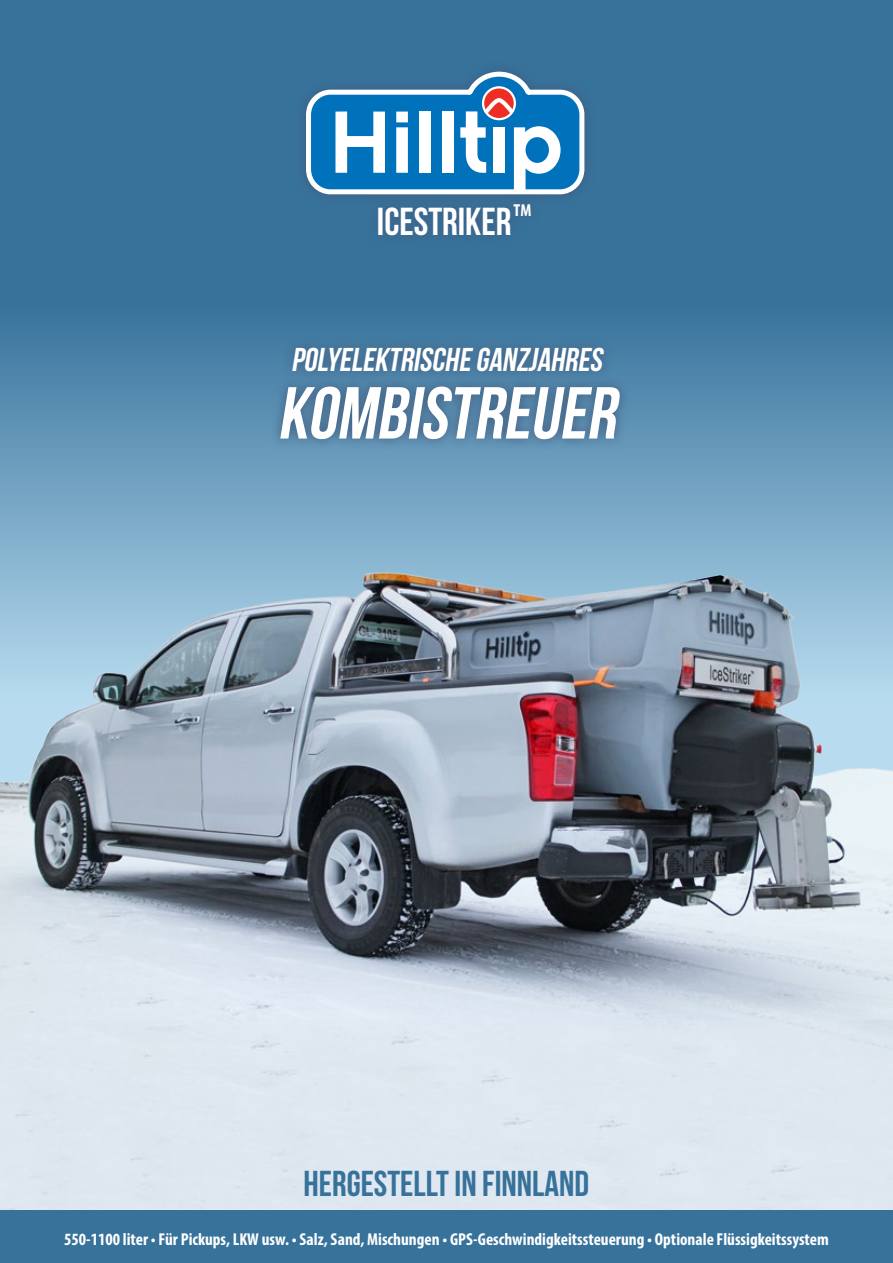
<style>
.page{position:relative;width:893px;height:1263px;background:#fff}
.page>*{position:absolute;margin:0;border:0;box-sizing:border-box;transform-origin:0 0}
.t1{font:italic 73.35px "Bebas Neue";color:#fff}
.t2{font:39px "Bebas Neue";color:#fff}
.t3{font:36px "Bebas Neue";color:#37729b}
.t4{font:italic 33px "Bebas Neue";color:#fff}
.t5{font:700 condensed 17.4px "Myriad Pro";color:#fff}
.t6{font:700 condensed 17.25px "Myriad Pro";color:#fff}
</style>
<div class="page">
<div style="left:0;top:0;width:893px;height:880px;background:#37729b"></div>
<svg style="left:0;top:334px;width:893px;height:192px;background:#6496b8"></svg>
<img style="left:0;top:526px;width:893px;height:684px">
<svg style="left:305px;top:71px;width:280px;height:124px"></svg>
<div style="left:367px;top:192px;width:175px;height:55px;background:#3a6b93"></div>
<div style="left:0;top:1210px;width:893px;height:53px;background:#37729b"></div>
<svg style="left:269px;top:336px;width:362px;height:114px;fill:#4b789c"></svg>
<h2 class="t2" style="left:377px;top:200px;width:136px">ICESTRIKER</h2>
<p class="t5" style="left:513px;top:199px;width:20px">TM</p>
<h3 class="t4" style="left:291px;top:341px;width:318px">POLYELEKTRISCHE GANZJAHRES</h3>
<h1 class="t1" style="left:277px;top:373px;width:313px">KOMBISTREUER</h1>
<h3 class="t3" style="left:304px;top:1164px;width:287px">HERGESTELLT IN FINNLAND</h3>
<p class="t6" style="left:64px;top:1228px;width:766px">550-1100 liter • Für Pickups, LKW usw. • Salz, Sand, Mischungen • GPS-Geschwindigkeitssteuerung • Optionale Flüssigkeitssystem</p>
</div>
